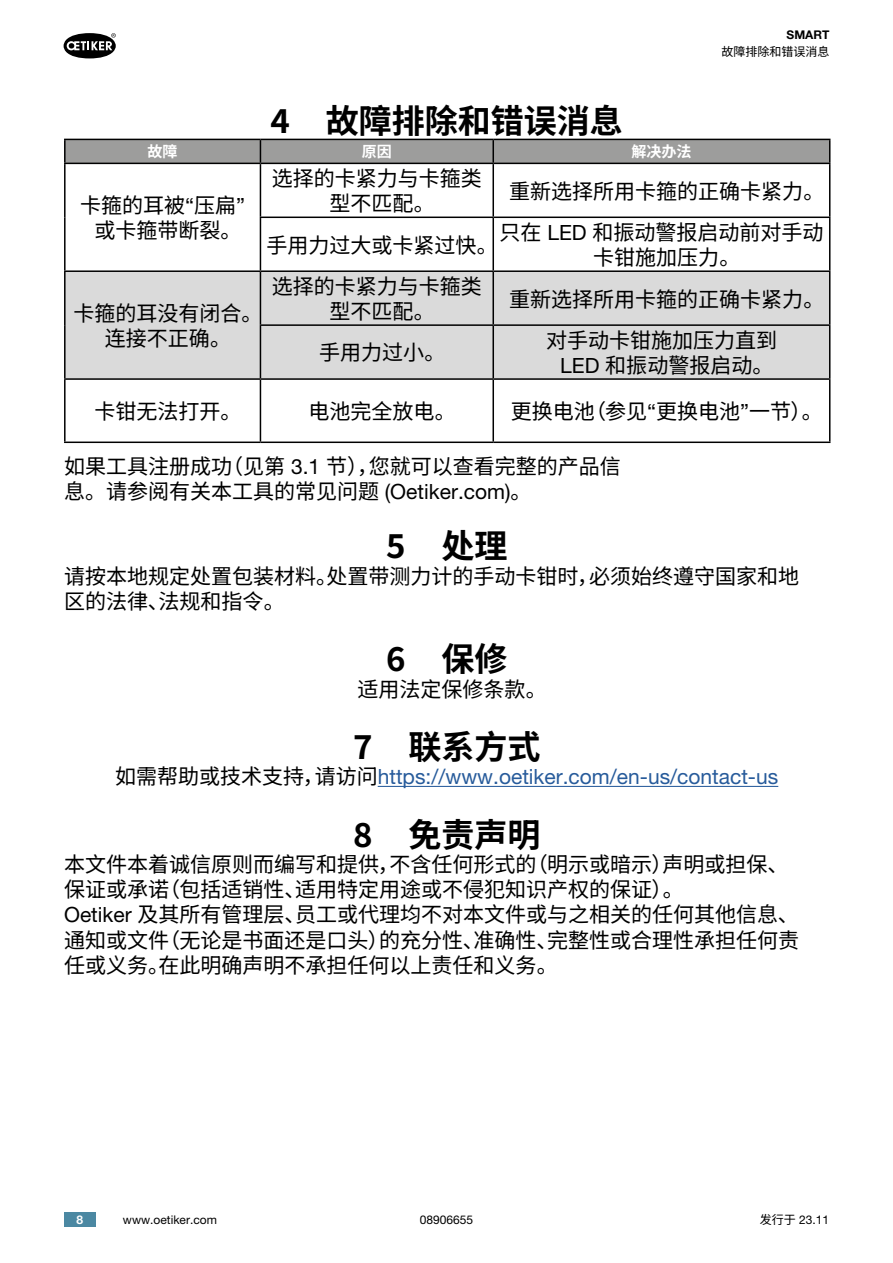
<style>
.page{position:relative;width:893px;height:1263px;background:#fff}
.page>*{position:absolute;margin:0;border:0;box-sizing:border-box;transform-origin:0 0}
.t1{font:700 33px "Noto Sans SC";color:#000}
.t2{font:21px/25.2px "Noto Sans SC";color:#000;text-align:center}
.t3{font:21px "Helvetica Neue LT Pro";color:#275b9b}
.t4{font:700 15px "Noto Sans SC";color:#fff}
.t5{font:12px "Helvetica Neue LT Pro";color:#000}
.t6{font:12px "Noto Sans SC";color:#000}
.t7{font:700 12px "Helvetica Neue LT Pro";color:#000}
.t8{font:700 12px "Helvetica Neue LT Pro";color:#fff}
.s1{font-family:"Helvetica Neue LT Pro"}
.s2{font-family:"Noto Sans SC";color:#000}
.s3{font-family:"Noto Sans SC"}
</style>
<div class="page">
<div style="left:64px;top:1212px;width:32px;height:15px;background:#4b88a2"></div>
<svg style="left:64px;top:33px;width:52px;height:25px"></svg>
<hr style="left:378px;top:786px;width:400px;height:1px;background:#275b9b">
<svg style="left:66px;top:164px;width:763px;height:277px"></svg>
<div style="left:66px;top:272px;width:763px;height:106px;background:#dadada"></div>
<hr style="left:64px;top:139px;width:196px;height:1px;background:#000">
<hr style="left:64px;top:140px;width:2px;height:23px;background:#000">
<svg style="left:65px;top:139px;width:765px;height:24px"></svg>
<hr style="left:64px;top:163px;width:196px;height:1px;background:#000">
<hr style="left:64px;top:164px;width:2px;height:53px;background:#000">
<hr style="left:260px;top:163px;width:233px;height:1px;background:#000">
<hr style="left:260px;top:164px;width:1px;height:53px;background:#000">
<hr style="left:493px;top:163px;width:337px;height:1px;background:#000">
<hr style="left:492px;top:164px;width:2px;height:53px;background:#000">
<hr style="left:829px;top:164px;width:1px;height:53px;background:#000">
<hr style="left:64px;top:217px;width:2px;height:53px;background:#000">
<hr style="left:260px;top:217px;width:233px;height:1px;background:#000">
<hr style="left:260px;top:218px;width:1px;height:52px;background:#000">
<hr style="left:493px;top:217px;width:337px;height:1px;background:#000">
<hr style="left:492px;top:218px;width:2px;height:52px;background:#000">
<hr style="left:829px;top:218px;width:1px;height:52px;background:#000">
<hr style="left:64px;top:270px;width:196px;height:2px;background:#000">
<hr style="left:64px;top:272px;width:2px;height:53px;background:#000">
<hr style="left:260px;top:270px;width:233px;height:2px;background:#000">
<hr style="left:260px;top:272px;width:1px;height:52px;background:#000">
<hr style="left:493px;top:270px;width:337px;height:2px;background:#000">
<hr style="left:492px;top:272px;width:2px;height:52px;background:#000">
<hr style="left:829px;top:272px;width:1px;height:52px;background:#000">
<hr style="left:64px;top:325px;width:2px;height:53px;background:#000">
<hr style="left:260px;top:324px;width:233px;height:2px;background:#000">
<hr style="left:260px;top:326px;width:1px;height:52px;background:#000">
<hr style="left:493px;top:324px;width:337px;height:2px;background:#000">
<hr style="left:492px;top:326px;width:2px;height:52px;background:#000">
<hr style="left:829px;top:326px;width:1px;height:52px;background:#000">
<hr style="left:64px;top:378px;width:196px;height:2px;background:#000">
<hr style="left:64px;top:380px;width:2px;height:61px;background:#000">
<hr style="left:260px;top:378px;width:233px;height:2px;background:#000">
<hr style="left:260px;top:380px;width:1px;height:61px;background:#000">
<hr style="left:493px;top:378px;width:337px;height:2px;background:#000">
<hr style="left:492px;top:380px;width:2px;height:61px;background:#000">
<hr style="left:829px;top:380px;width:1px;height:61px;background:#000">
<hr style="left:64px;top:441px;width:196px;height:2px;background:#000">
<hr style="left:260px;top:441px;width:233px;height:2px;background:#000">
<hr style="left:493px;top:441px;width:337px;height:2px;background:#000">
<h1 class="t1" style="left:271px;top:102px;width:354px">4 故障排除和错误消息</h1>
<p class="t7" style="left:787px;top:28px;width:44px">SMART</p>
<p class="t6" style="left:721px;top:45px;width:109px">故障排除和错误消息</p>
<p class="t4" style="left:148px;top:143px;width:31px">故障</p>
<p class="t4" style="left:362px;top:143px;width:31px">原因</p>
<p class="t4" style="left:631px;top:143px;width:61px">解决办法</p>
<p class="t2" style="left:80px;top:193px;width:166px">卡箍的耳被<span class="s1">“</span>压扁<span class="s1">”</span>或卡箍带断裂。</p>
<p class="t2" style="left:272px;top:166px;width:211px">选择的卡紧力与卡箍类型不匹配。</p>
<p class="t2" style="left:509px;top:179px;width:317px">重新选择所用卡箍的正确卡紧力。</p>
<p class="t2" style="left:499px;top:220px;width:325px">只在 <span class="s1">LED</span> 和振动警报启动前对手动卡钳施加压力。</p>
<p class="t2" style="left:267px;top:233px;width:233px">手用力过大或卡紧过快。</p>
<p class="t2" style="left:73px;top:301px;width:191px">卡箍的耳没有闭合。连接不正确。</p>
<p class="t2" style="left:272px;top:274px;width:211px">选择的卡紧力与卡箍类型不匹配。</p>
<p class="t2" style="left:319px;top:341px;width:128px">手用力过小。</p>
<p class="t2" style="left:509px;top:287px;width:317px">重新选择所用卡箍的正确卡紧力。</p>
<p class="t2" style="left:546px;top:328px;width:233px">对手动卡钳施加压力直到<br><span class="s1">LED</span> 和振动警报启动。</p>
<p class="t2" style="left:94px;top:399px;width:149px">卡钳无法打开。</p>
<p class="t2" style="left:309px;top:399px;width:149px">电池完全放电。</p>
<p class="t2" style="left:511px;top:399px;width:314px">更换电池（参见<span class="s1">“</span>更换电池<span class="s1">”</span>一节）。</p>
<p class="t2" style="left:64px;top:454px;width:558px;text-align:left">如果工具注册成功（见第 <span class="s1">3.1</span> 节），您就可以查看完整的产品信息。请参阅有关本工具的常见问题 <span class="s1">(Oetiker.com)</span>。</p>
<h1 class="t1" style="left:386px;top:528px;width:123px">5 处理</h1>
<p class="t2" style="left:64px;top:564px;width:736px;text-align:left">请按本地规定处置包装材料。处置带测力计的手动卡钳时，必须始终遵守国家和地区的法律、法规和指令。</p>
<h1 class="t1" style="left:386px;top:641px;width:123px">6 保修</h1>
<p class="t2" style="left:357px;top:677px;width:191px">适用法定保修条款。</p>
<h1 class="t1" style="left:353px;top:728px;width:189px">7 联系方式</h1>
<p class="t3" style="left:115px;top:764px;width:665px"><span class="s2">如需帮助或技术支持，请访问</span>https://www.oetiker.com/en-us/contact-us</p>
<h1 class="t1" style="left:353px;top:816px;width:189px">8 免责声明</h1>
<p class="t2" style="left:64px;top:852px;width:736px;text-align:left">本文件本着诚信原则而编写和提供，不含任何形式的（明示或暗示）声明或担保、保证或承诺（包括适销性、适用特定用途或不侵犯知识产权的保证）。<br><span class="s1">Oetiker</span> 及其所有管理层、员工或代理均不对本文件或与之相关的任何其他信息、通知或文件（无论是书面还是口头）的充分性、准确性、完整性或合理性承担任何责任或义务。在此明确声明不承担任何以上责任和义务。</p>
<p class="t8" style="left:77px;top:1212px;width:8px">8</p>
<p class="t5" style="left:123px;top:1212px;width:95px">www.oetiker.com</p>
<p class="t5" style="left:420px;top:1212px;width:55px">08906655</p>
<p class="t5" style="left:760px;top:1213px;width:71px"><span class="s3">发行于</span> 23.11</p>
</div>
